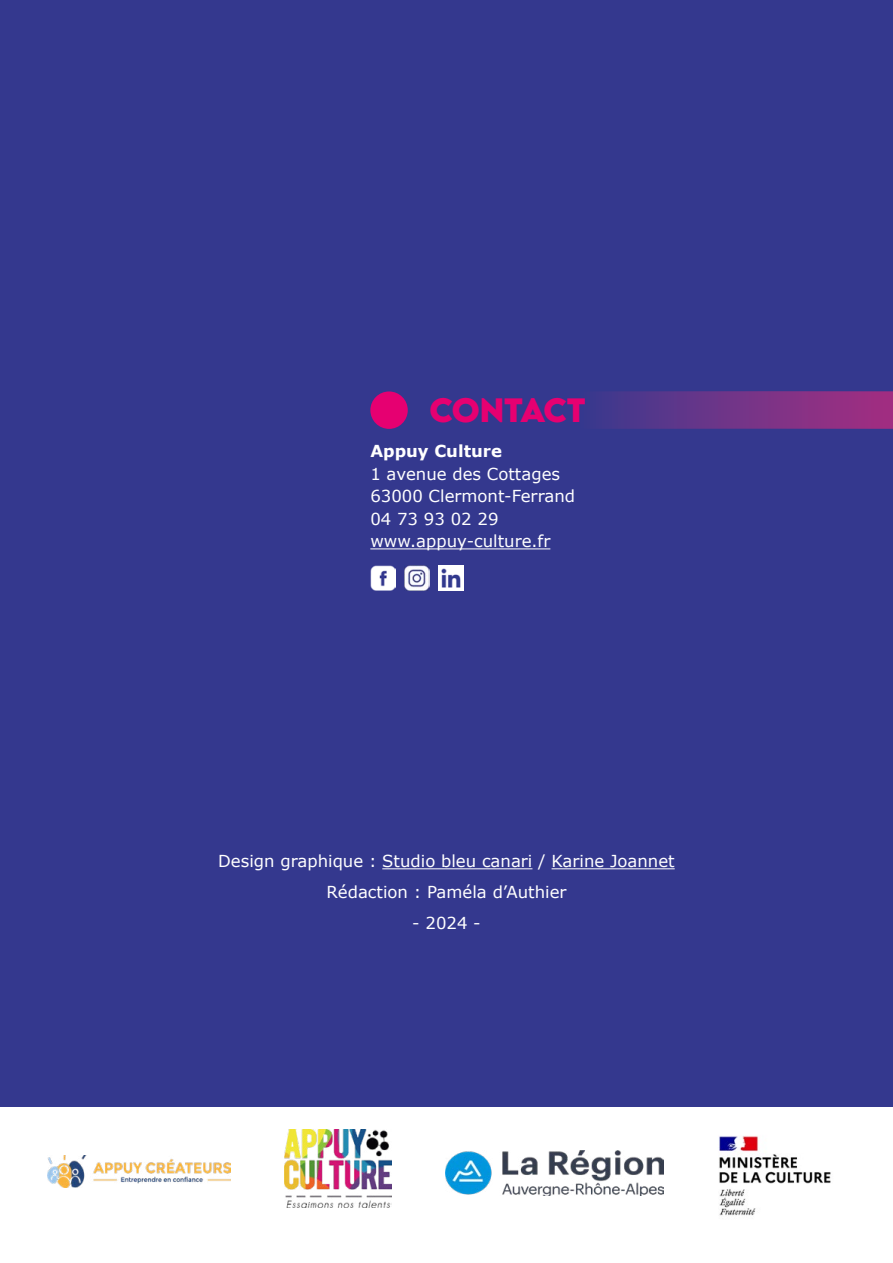
<style>
.page{position:relative;width:893px;height:1263px;background:#fff}
.page>*{position:absolute;margin:0;border:0;box-sizing:border-box;transform-origin:0 0}
.t1{font:700 30px "LEMONMILK";letter-spacing:-.035em;color:#e60071}
.t2{font:16.5px/22.5px "Verdana";color:#fff;text-align:center}
.t3{font:700 16.5px "Verdana";color:#fff}
</style>
<div class="page">
<div style="left:0;top:0;width:893px;height:1107px;background:#34388e"></div>
<hr style="left:382px;top:868px;width:150px;height:1px;background:#fff">
<hr style="left:552px;top:868px;width:123px;height:1px;background:#fff">
<svg style="left:602px;top:391px;width:291px;height:38px;background:#733387"></svg>
<div style="left:370px;top:391px;width:38px;height:38px;background:#e60071;border-radius:50%"></div>
<hr style="left:370px;top:548px;width:180px;height:1px;background:#fff">
<img style="left:404px;top:566px;width:25px;height:25px">
<img style="left:370px;top:566px;width:25px;height:25px">
<img style="left:48px;top:1156px;width:183px;height:32px">
<img style="left:285px;top:1129px;width:106px;height:78px">
<img style="left:445px;top:1151px;width:218px;height:44px">
<img style="left:719px;top:1136px;width:112px;height:80px">
<img style="left:438px;top:566px;width:25px;height:25px">
<h1 class="t1" style="left:429px;top:389px;width:158px">CONTACT</h1>
<p class="t3" style="left:370px;top:440px;width:133px">Appuy Culture</p>
<p class="t2" style="left:370px;top:462px;width:206px;text-align:left">1 avenue des Cottages<br>63000 Clermont-Ferrand<br>04 73 93 02 29 www.appuy-culture.fr</p>
<p class="t2" style="left:218px;top:846px;width:458px;line-height:31px">Design graphique : Studio bleu canari / Karine Joannet<br>Rédaction : Paméla d’Authier</p>
<p class="t2" style="left:412px;top:912px;width:70px">- 2024 -</p>
</div>
